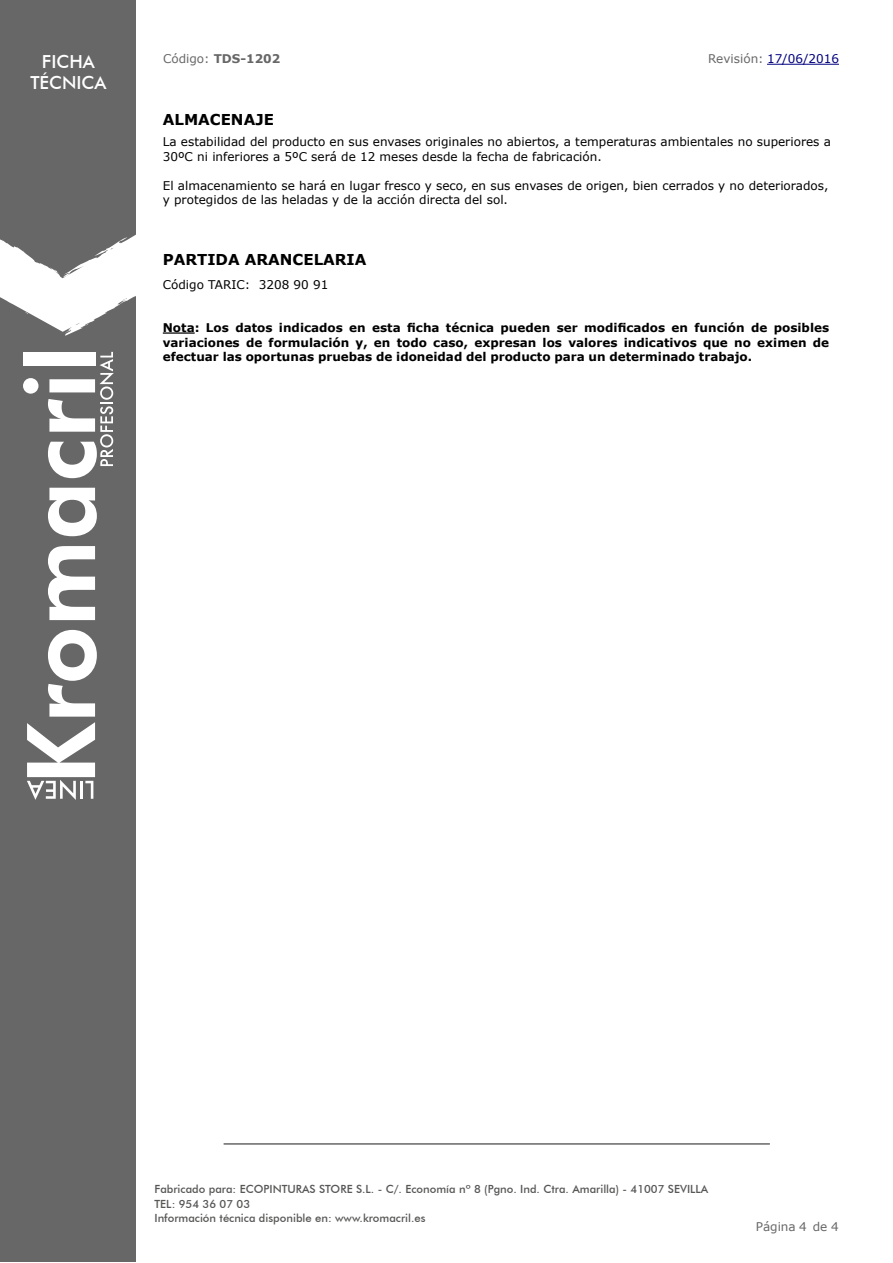
<style>
.page{position:relative;width:893px;height:1263px;background:#fff}
.page>*{position:absolute;margin:0;border:0;box-sizing:border-box;transform-origin:0 0}
.t1{font:500 18px/21.6px "Futura BT";color:#fff;text-align:center}
.t2{font:700 15px "Verdana";color:#000}
.t3{font:12px/14.4px "Verdana";color:#000}
.t4{font:700 12px/14.4px "Verdana";color:#000;text-align:justify}
.t5{font:12px "Verdana";color:#00007f}
.t6{font:700 12px "Verdana";color:#676767}
.t7{font:12px "Verdana";color:#676767}
.t8{font:500 11.25px/14.4px "Futura BT";color:#575756}
.s1{font-weight:400}
.s2{color:#676767}
</style>
<div class="page">
<div style="left:1px;top:1px;width:135px;height:1261px;background:#676767"></div>
<svg style="left:48px;top:546px;width:47px;height:74px"></svg>
<svg style="left:48px;top:488px;width:49px;height:48px"></svg>
<svg style="left:23px;top:352px;width:91px;height:126px"></svg>
<svg style="left:27px;top:630px;width:70px;height:170px"></svg>
<svg style="left:0;top:191px;width:163px;height:145px"></svg>
<hr style="left:224px;top:1143px;width:546px;height:2px;background:#676767">
<hr style="left:767px;top:64px;width:72px;height:1px;background:#00007f">
<hr style="left:163px;top:332px;width:32px;height:2px;background:#000">
<h1 class="t1" style="left:30px;top:50px;width:78px">FICHA<br>TÉCNICA</h1>
<p class="t6" style="left:163px;top:51px;width:119px"><span class="s1">Código:</span> TDS-1202</p>
<p class="t5" style="left:708px;top:51px;width:132px"><span class="s2">Revisión:</span> 17/06/2016</p>
<p class="t2" style="left:163px;top:110px;width:113px">ALMACENAJE</p>
<p class="t3" style="left:163px;top:135px;width:670px">La estabilidad del producto en sus envases originales no abiertos, a temperaturas ambientales no superiores a<br>30ºC ni inferiores a 5ºC será de 12 meses desde la fecha de fabricación.</p>
<p class="t3" style="left:163px;top:178px;width:667px">El almacenamiento se hará en lugar fresco y seco, en sus envases de origen, bien cerrados y no deteriorados, y protegidos de las heladas y de la acción directa del sol.</p>
<p class="t2" style="left:163px;top:250px;width:205px">PARTIDA ARANCELARIA</p>
<p class="t3" style="left:163px;top:277px;width:167px">Código TARIC: 3208 90 91</p>
<p class="t4" style="left:163px;top:321px;width:668px">Nota: Los datos indicados en esta ficha técnica pueden ser modificados en función de posibles variaciones de formulación y, en todo caso, expresan los valores indicativos que no eximen de efectuar las oportunas pruebas de idoneidad del producto para un determinado trabajo.</p>
<p class="t8" style="left:154px;top:1182px;width:555px">Fabricado para: ECOPINTURAS STORE S.L. - C/. Economía nº 8 (Pgno. Ind. Ctra. Amarilla) - 41007 SEVILLA<br>TEL: 954 36 07 03<br>Información técnica disponible en: www.kromacril.es</p>
<p class="t7" style="left:756px;top:1218px;width:52px">Página 4</p>
<p class="t7" style="left:813px;top:1218px;width:28px">de 4</p>
</div>
